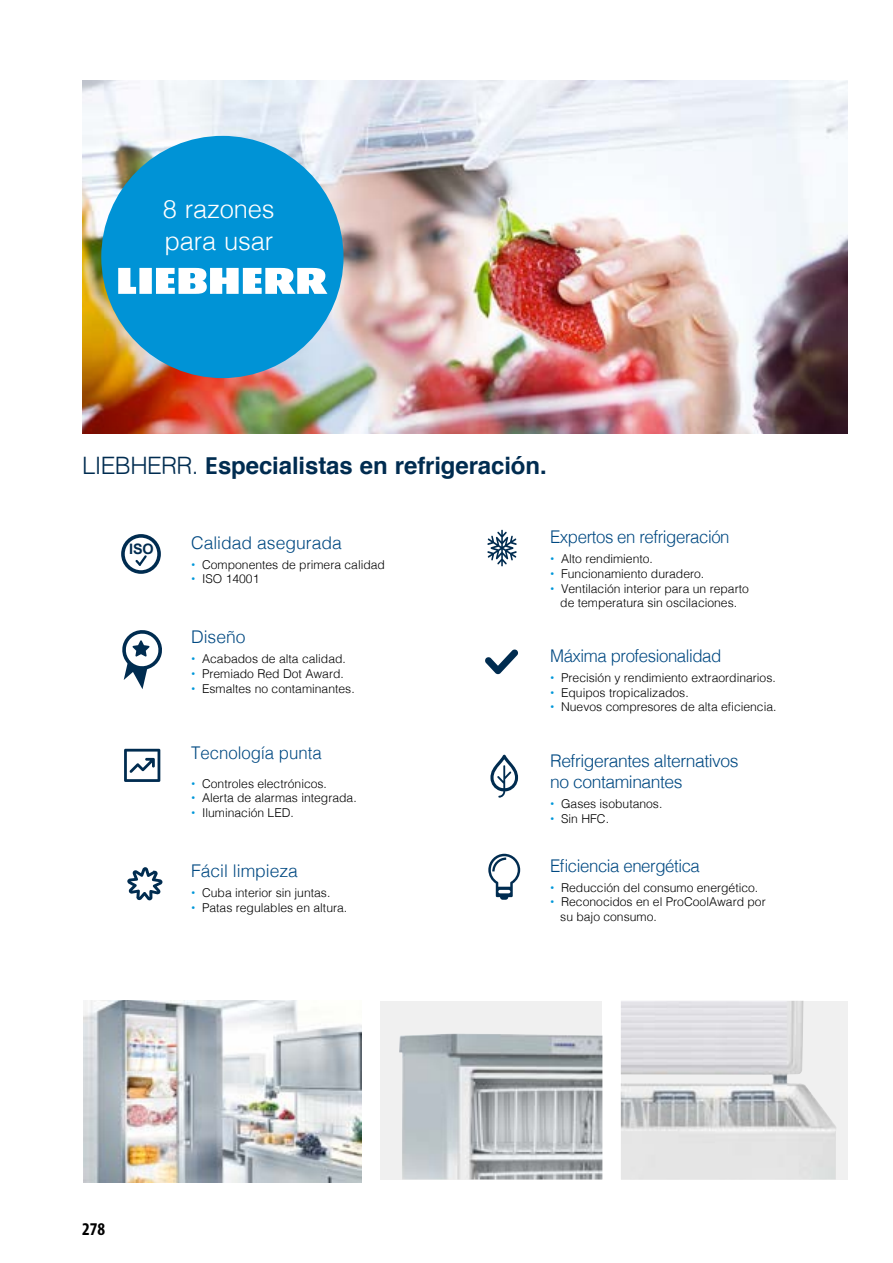
<style>
.page{position:relative;width:893px;height:1263px;background:#fff}
.page>*{position:absolute;margin:0;border:0;box-sizing:border-box;transform-origin:0 0}
.t1{font:300 25.5px/31.5px "Helvetica";letter-spacing:-.005em;color:#fff}
.t2{font:700 24px "Helvetica";letter-spacing:-.005em;color:#002c50}
.t3{font:700 condensed 18px "Myriad Pro";color:#000}
.t4{font:300 17.55px "Helvetica";letter-spacing:-.025em;color:#004982;scale:.96 1}
.t5{font:300 17.55px/21px "Helvetica";letter-spacing:-.025em;color:#004982}
.t6{font:300 17.55px "Helvetica";color:#004982}
.t7{font:300 17.55px "Helvetica";color:#004982;scale:.96 1}
.t8{font:700 14.4px "Arial";color:#002c50}
.t9{font:300 12.15px/14.5px "Helvetica";color:#000;text-align:center}
.s1{font-weight:300}
.s2{font-family:"Frutiger LT Std"}
.s3{font-family:"Helvetica Neue";font-weight:400;color:#0097d9}
</style>
<div class="page">
<img style="left:82px;top:81px;width:765px;height:353px">
<div style="left:381px;top:1001px;width:221px;height:178px;background:#f0f0f0"></div>
<img style="left:399px;top:1033px;width:203px;height:146px">
<div style="left:621px;top:1001px;width:226px;height:178px;background:#f0f0f0"></div>
<img style="left:621px;top:1001px;width:215px;height:178px">
<svg style="left:485px;top:649px;width:33px;height:25px"></svg>
<svg style="left:490px;top:754px;width:28px;height:44px"></svg>
<svg style="left:487px;top:530px;width:30px;height:36px"></svg>
<div style="left:500px;top:894px;width:8px;height:6px;background:#002c50;border-radius:3px"></div>
<svg style="left:488px;top:854px;width:32px;height:43px"></svg>
<div style="left:121px;top:534px;width:40px;height:40px;border:4px solid #002c50;border-radius:50%"></div>
<svg style="left:135px;top:555px;width:12px;height:11px"></svg>
<svg style="left:124px;top:749px;width:36px;height:33px"></svg>
<svg style="left:127px;top:867px;width:35px;height:33px"></svg>
<svg style="left:122px;top:630px;width:40px;height:59px"></svg>
<img style="left:83px;top:1001px;width:278px;height:181px">
<div style="left:101px;top:136px;width:242px;height:242px;background:#0093d6;border-radius:50%"></div>
<svg style="left:118px;top:268px;width:209px;height:26px"></svg>
<h1 class="t1" style="left:163px;top:192px;width:113px">8 razones para usar</h1>
<h2 class="t2" style="left:82px;top:446px;width:466px"><span class="s1">LIEBHERR.</span> <span class="s2">E</span>specialistas en refrigeración.</h2>
<p class="t8" style="left:129px;top:539px;width:26px">ISO</p>
<h3 class="t6" style="left:191px;top:527px;width:152px">Calidad asegurada</h3>
<p class="t9" style="left:191px;top:556px;width:195px"><span class="s3">•</span> Componentes de primera calidad</p>
<p class="t9" style="left:191px;top:571px;width:70px"><span class="s3">•</span> ISO 14001</p>
<h3 class="t5" style="left:191px;top:625px;width:56px">Diseño</h3>
<p class="t9" style="left:191px;top:651px;width:156px"><span class="s3">•</span> Acabados de alta calidad.</p>
<p class="t9" style="left:191px;top:666px;width:154px"><span class="s3">•</span> Premiado Red Dot Award.</p>
<p class="t9" style="left:191px;top:680px;width:165px"><span class="s3">•</span> Esmaltes no contaminantes.</p>
<h3 class="t7" style="left:191px;top:737px;width:138px">Tecnología punta</h3>
<p class="t9" style="left:191px;top:775px;width:137px"><span class="s3">•</span> Controles electrónicos.</p>
<p class="t9" style="left:191px;top:790px;width:167px"><span class="s3">•</span> Alerta de alarmas integrada.</p>
<p class="t9" style="left:191px;top:804px;width:104px"><span class="s3">•</span> Iluminación LED.</p>
<h3 class="t6" style="left:191px;top:856px;width:108px">Fácil limpieza</h3>
<p class="t9" style="left:191px;top:885px;width:141px"><span class="s3">•</span> Cuba interior sin juntas.</p>
<p class="t9" style="left:191px;top:899px;width:158px"><span class="s3">•</span> Patas regulables en altura.</p>
<h3 class="t3" style="left:82px;top:1218px;width:25px">278</h3>
<h3 class="t4" style="left:550px;top:522px;width:188px">Expertos en refrigeración</h3>
<p class="t9" style="left:550px;top:551px;width:104px"><span class="s3">•</span> Alto rendimiento.</p>
<p class="t9" style="left:550px;top:566px;width:156px"><span class="s3">•</span> Funcionamiento duradero.</p>
<p class="t9" style="left:550px;top:580px;width:200px"><span class="s3">•</span> Ventilación interior para un reparto de temperatura sin oscilaciones.</p>
<h3 class="t4" style="left:550px;top:641px;width:180px">Máxima profesionalidad</h3>
<p class="t9" style="left:550px;top:670px;width:227px"><span class="s3">•</span> Precisión y rendimiento extraordinarios.</p>
<p class="t9" style="left:550px;top:684px;width:140px"><span class="s3">•</span> Equipos tropicalizados.</p>
<p class="t9" style="left:550px;top:699px;width:228px"><span class="s3">•</span> Nuevos compresores de alta eficiencia.</p>
<h3 class="t5" style="left:550px;top:749px;width:190px">Refrigerantes alternativos no contaminantes</h3>
<p class="t9" style="left:550px;top:796px;width:114px"><span class="s3">•</span> Gases isobutanos.</p>
<p class="t9" style="left:550px;top:810px;width:60px"><span class="s3">•</span> Sin HFC.</p>
<h3 class="t4" style="left:550px;top:850px;width:158px">Eficiencia energética</h3>
<p class="t9" style="left:550px;top:879px;width:210px"><span class="s3">•</span> Reducción del consumo energético.</p>
<p class="t9" style="left:560px;top:894px;width:207px;text-align:left;text-indent:-10px"><span class="s3">•</span> Reconocidos en el ProCoolAward por su bajo consumo.</p>
</div>
